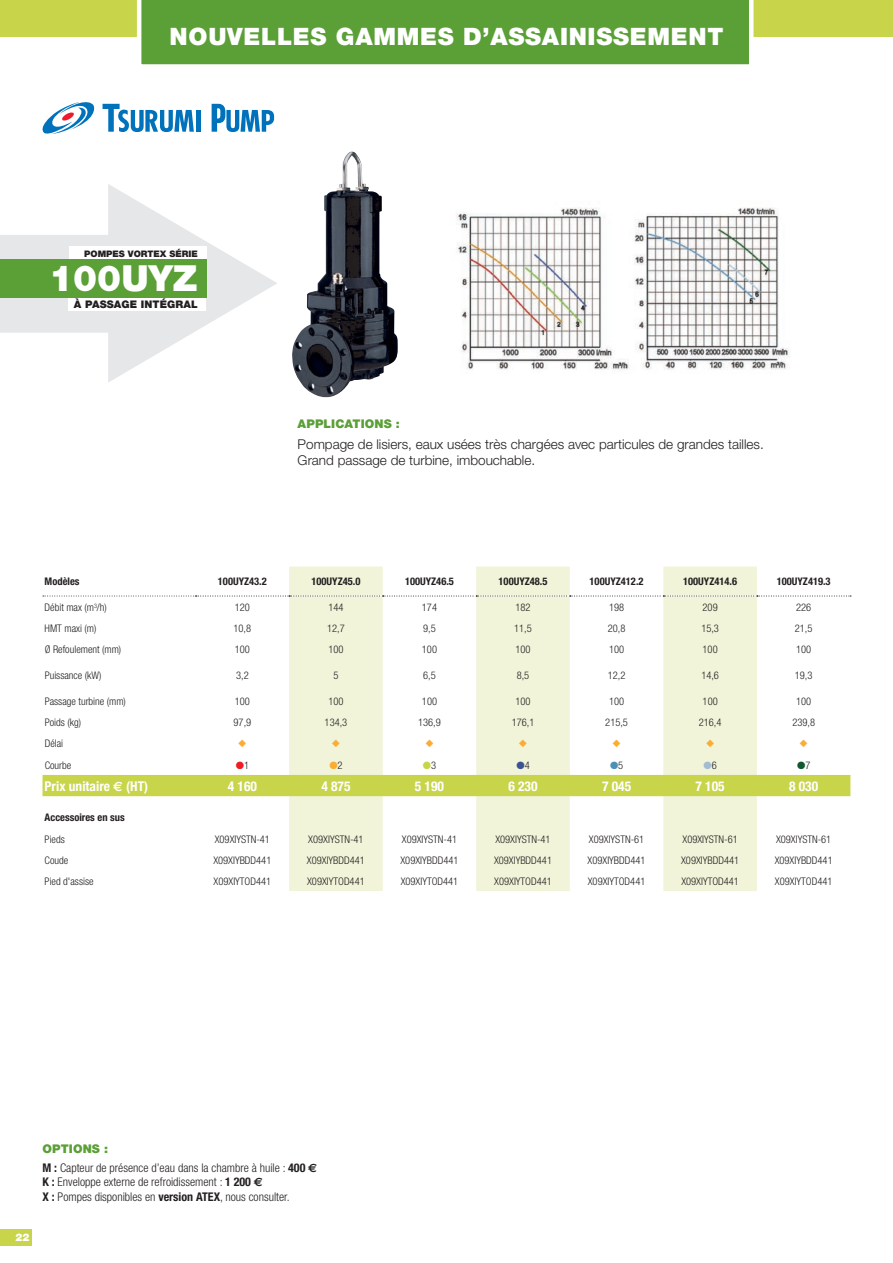
<style>
.page{position:relative;width:893px;height:1263px;background:#fff}
.page>*{position:absolute;margin:0;border:0;box-sizing:border-box;transform-origin:0 0}
.t1{font:900 36px "Helvetica Neue";color:#fff}
.t2{font:900 24px "Helvetica Neue";letter-spacing:.03em;color:#fff}
.t3{font:300 13.5px/16.2px "Helvetica Neue";color:#231f20}
.t4{font:700 condensed 13.5px "Helvetica Neue";color:#fff}
.t5{font:300 condensed 12px/18.6px "Helvetica Neue";color:#231f20}
.t6{font:900 12px "Helvetica Neue";letter-spacing:.01em;color:#5b9f37}
.t7{font:300 condensed 10.5px "Helvetica Neue";color:#231f20}
.t8{font:700 condensed 10.5px "Helvetica Neue";color:#231f20}
.t9{font:900 10.5px "Helvetica Neue";letter-spacing:.01em;color:#231f20}
.t10{font:900 10.5px "Helvetica Neue";color:#fff}
.t11{font:900 9px "Helvetica Neue";color:#231f20}
.s1{color:#ee1d23}
.s2{color:#fbad33}
.s3{color:#c8d54a}
.s4{color:#395394}
.s5{color:#4c90b8}
.s6{color:#a4bcd1}
.s7{color:#115731}
.s8{font-family:"Euro Sans";font-stretch:normal}
.s9{font-weight:900;font-stretch:normal;color:#5b9f37}
.s10{font-weight:700}
.s11{font-family:"Euro Sans";font-weight:700;font-stretch:normal}
</style>
<div class="page">
<div style="left:0;top:0;width:893px;height:36px;background:#c8d54a"></div>
<div style="left:137px;top:0;width:616px;height:65px;background:#5b9f37"></div>
<svg style="left:289px;top:567px;width:468px;height:324px;fill:#f1f4d9"></svg>
<div style="left:43px;top:775px;width:807px;height:21px;background:#c8d54a"></div>
<svg style="left:43px;top:596px;width:808px;height:1px"></svg>
<div style="left:0;top:1229px;width:32px;height:17px;background:#c8d54a"></div>
<svg style="left:0;top:184px;width:277px;height:198px"></svg>
<div style="left:69px;top:246px;width:137px;height:14px;background:#fff"></div>
<div style="left:68px;top:298px;width:138px;height:13px;background:#fff"></div>
<div style="left:0;top:260px;width:206px;height:38px;background:#5b9f37"></div>
<img style="left:456px;top:207px;width:334px;height:163px">
<img style="left:292px;top:152px;width:106px;height:246px">
<svg style="left:43px;top:102px;width:52px;height:32px"></svg>
<svg style="left:103px;top:104px;width:91px;height:28px"></svg>
<hr style="left:196px;top:110px;width:4px;height:22px;background:#0072bc">
<svg style="left:212px;top:103px;width:62px;height:29px"></svg>
<svg style="left:332px;top:740px;width:8px;height:7px"></svg>
<svg style="left:426px;top:740px;width:7px;height:7px"></svg>
<svg style="left:519px;top:740px;width:8px;height:7px"></svg>
<svg style="left:613px;top:740px;width:7px;height:7px"></svg>
<svg style="left:706px;top:740px;width:8px;height:7px"></svg>
<h2 class="t2" style="left:170px;top:22px;width:555px">NOUVELLES GAMMES D’ASSAINISSEMENT</h2>
<p class="t11" style="left:84px;top:248px;width:115px">POMPES VORTEX SÉRIE</p>
<h1 class="t1" style="left:49px;top:257px;width:150px">100UYZ</h1>
<p class="t9" style="left:74px;top:298px;width:125px">À PASSAGE INTÉGRAL</p>
<p class="t6" style="left:298px;top:417px;width:104px">APPLICATIONS :</p>
<p class="t3" style="left:298px;top:436px;width:468px">Pompage de lisiers, eaux usées très chargées avec particules de grandes tailles.<br>Grand passage de turbine, imbouchable.</p>
<p class="t8" style="left:45px;top:575px;width:36px">Modèles</p>
<p class="t8" style="left:218px;top:575px;width:50px">100UYZ43.2</p>
<p class="t8" style="left:311px;top:575px;width:50px">100UYZ45.0</p>
<p class="t8" style="left:405px;top:575px;width:50px">100UYZ46.5</p>
<p class="t8" style="left:499px;top:575px;width:50px">100UYZ48.5</p>
<p class="t8" style="left:590px;top:575px;width:55px">100UYZ412.2</p>
<p class="t8" style="left:683px;top:575px;width:55px">100UYZ414.6</p>
<p class="t8" style="left:777px;top:575px;width:55px">100UYZ419.3</p>
<p class="t7" style="left:45px;top:601px;width:64px">Débit max (m<sup>3</sup>/h)</p>
<p class="t7" style="left:235px;top:601px;width:17px">120</p>
<p class="t7" style="left:328px;top:601px;width:17px">144</p>
<p class="t7" style="left:422px;top:601px;width:17px">174</p>
<p class="t7" style="left:515px;top:601px;width:17px">182</p>
<p class="t7" style="left:609px;top:601px;width:17px">198</p>
<p class="t7" style="left:703px;top:601px;width:17px">209</p>
<p class="t7" style="left:796px;top:601px;width:17px">226</p>
<p class="t7" style="left:45px;top:622px;width:53px">HMT maxi (m)</p>
<p class="t7" style="left:234px;top:622px;width:19px">10,8</p>
<p class="t7" style="left:327px;top:622px;width:19px">12,7</p>
<p class="t7" style="left:423px;top:622px;width:14px">9,5</p>
<p class="t7" style="left:514px;top:622px;width:19px">11,5</p>
<p class="t7" style="left:608px;top:622px;width:19px">20,8</p>
<p class="t7" style="left:701px;top:622px;width:19px">15,3</p>
<p class="t7" style="left:795px;top:622px;width:19px">21,5</p>
<p class="t7" style="left:45px;top:644px;width:78px">Ø Refoulement (mm)</p>
<p class="t7" style="left:235px;top:644px;width:17px">100</p>
<p class="t7" style="left:328px;top:644px;width:17px">100</p>
<p class="t7" style="left:422px;top:644px;width:17px">100</p>
<p class="t7" style="left:515px;top:644px;width:17px">100</p>
<p class="t7" style="left:609px;top:644px;width:17px">100</p>
<p class="t7" style="left:703px;top:644px;width:17px">100</p>
<p class="t7" style="left:796px;top:644px;width:17px">100</p>
<p class="t7" style="left:45px;top:669px;width:58px">Puissance (kW)</p>
<p class="t7" style="left:236px;top:669px;width:14px">3,2</p>
<p class="t7" style="left:333px;top:669px;width:7px">5</p>
<p class="t7" style="left:423px;top:669px;width:14px">6,5</p>
<p class="t7" style="left:517px;top:669px;width:14px">8,5</p>
<p class="t7" style="left:608px;top:669px;width:19px">12,2</p>
<p class="t7" style="left:701px;top:669px;width:19px">14,6</p>
<p class="t7" style="left:795px;top:669px;width:19px">19,3</p>
<p class="t7" style="left:45px;top:695px;width:83px">Passage turbine (mm)</p>
<p class="t7" style="left:235px;top:695px;width:17px">100</p>
<p class="t7" style="left:328px;top:695px;width:17px">100</p>
<p class="t7" style="left:422px;top:695px;width:17px">100</p>
<p class="t7" style="left:515px;top:695px;width:17px">100</p>
<p class="t7" style="left:609px;top:695px;width:17px">100</p>
<p class="t7" style="left:703px;top:695px;width:17px">100</p>
<p class="t7" style="left:796px;top:695px;width:17px">100</p>
<p class="t7" style="left:45px;top:716px;width:38px">Poids (kg)</p>
<p class="t7" style="left:234px;top:716px;width:19px">97,9</p>
<p class="t7" style="left:325px;top:716px;width:24px">134,3</p>
<p class="t7" style="left:418px;top:716px;width:24px">136,9</p>
<p class="t7" style="left:512px;top:716px;width:24px">176,1</p>
<p class="t7" style="left:605px;top:716px;width:24px">215,5</p>
<p class="t7" style="left:699px;top:716px;width:24px">216,4</p>
<p class="t7" style="left:792px;top:716px;width:24px">239,8</p>
<p class="t7" style="left:45px;top:737px;width:20px">Délai</p>
<p class="t7" style="left:45px;top:759px;width:28px">Courbe</p>
<p class="t7" style="left:236px;top:759px;width:15px"><span class="s1">●</span>1</p>
<p class="t7" style="left:329px;top:759px;width:15px"><span class="s2">●</span>2</p>
<p class="t7" style="left:423px;top:759px;width:15px"><span class="s3">●</span>3</p>
<p class="t7" style="left:516px;top:759px;width:15px"><span class="s4">●</span>4</p>
<p class="t7" style="left:610px;top:759px;width:15px"><span class="s5">●</span>5</p>
<p class="t7" style="left:703px;top:759px;width:15px"><span class="s6">●</span>6</p>
<p class="t7" style="left:797px;top:759px;width:15px"><span class="s7">●</span>7</p>
<p class="t4" style="left:45px;top:778px;width:105px">Prix unitaire <span class="s8">E</span> (HT)</p>
<p class="t4" style="left:228px;top:778px;width:31px">4 160</p>
<p class="t4" style="left:321px;top:778px;width:31px">4 875</p>
<p class="t4" style="left:415px;top:778px;width:31px">5 190</p>
<p class="t4" style="left:508px;top:778px;width:31px">6 230</p>
<p class="t4" style="left:602px;top:778px;width:31px">7 045</p>
<p class="t4" style="left:695px;top:778px;width:31px">7 105</p>
<p class="t4" style="left:789px;top:778px;width:31px">8 030</p>
<p class="t8" style="left:45px;top:811px;width:82px">Accessoires en sus</p>
<p class="t7" style="left:45px;top:833px;width:22px">Pieds</p>
<p class="t7" style="left:215px;top:833px;width:57px">X09XIYSTN-41</p>
<p class="t7" style="left:308px;top:833px;width:57px">X09XIYSTN-41</p>
<p class="t7" style="left:402px;top:833px;width:57px">X09XIYSTN-41</p>
<p class="t7" style="left:495px;top:833px;width:57px">X09XIYSTN-41</p>
<p class="t7" style="left:589px;top:833px;width:57px">X09XIYSTN-61</p>
<p class="t7" style="left:682px;top:833px;width:57px">X09XIYSTN-61</p>
<p class="t7" style="left:776px;top:833px;width:57px">X09XIYSTN-61</p>
<p class="t7" style="left:45px;top:854px;width:25px">Coude</p>
<p class="t7" style="left:213px;top:854px;width:60px">X09XIYBDD441</p>
<p class="t7" style="left:307px;top:854px;width:60px">X09XIYBDD441</p>
<p class="t7" style="left:400px;top:854px;width:60px">X09XIYBDD441</p>
<p class="t7" style="left:494px;top:854px;width:60px">X09XIYBDD441</p>
<p class="t7" style="left:588px;top:854px;width:60px">X09XIYBDD441</p>
<p class="t7" style="left:681px;top:854px;width:60px">X09XIYBDD441</p>
<p class="t7" style="left:775px;top:854px;width:60px">X09XIYBDD441</p>
<p class="t7" style="left:45px;top:875px;width:50px">Pied d'assise</p>
<p class="t7" style="left:214px;top:875px;width:59px">X09XIYTOD441</p>
<p class="t7" style="left:307px;top:875px;width:59px">X09XIYTOD441</p>
<p class="t7" style="left:401px;top:875px;width:59px">X09XIYTOD441</p>
<p class="t7" style="left:494px;top:875px;width:59px">X09XIYTOD441</p>
<p class="t7" style="left:588px;top:875px;width:59px">X09XIYTOD441</p>
<p class="t7" style="left:681px;top:875px;width:59px">X09XIYTOD441</p>
<p class="t7" style="left:775px;top:875px;width:59px">X09XIYTOD441</p>
<p class="t10" style="left:16px;top:1231px;width:16px">22</p>
<p class="t5" style="left:43px;top:1139px;width:276px"><span class="s9">OPTIONS :<br></span><span class="s10">M :</span> Capteur de présence d’eau dans la chambre à huile : <span class="s10">400</span> <span class="s11">€</span></p>
<p class="t5" style="left:43px;top:1175px;width:249px;line-height:14.4px"><span class="s10">K :</span> Enveloppe externe de refroidissement : <span class="s10">1 200</span> <span class="s11">€<br></span><span class="s10">X :</span> Pompes disponibles en <span class="s10">version ATEX</span>, nous consulter.</p>
</div>
